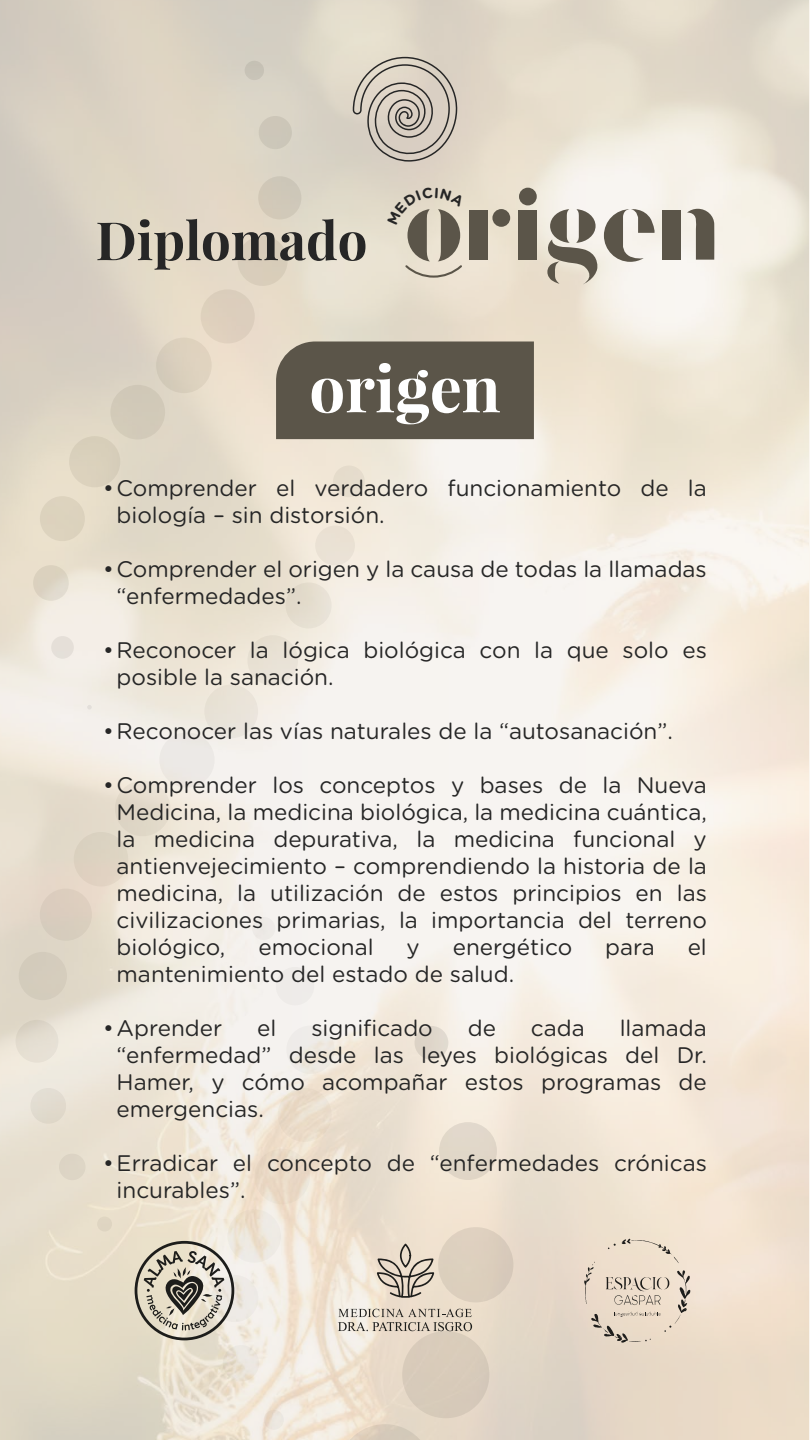
<style>
.page{position:relative;width:810px;height:1440px;background:#fff}
.page>*{position:absolute;margin:0;border:0;box-sizing:border-box;transform-origin:0 0}
.t1{font:700 63.75px "Playfair Display";color:#fff}
.t2{font:700 52.88px "Playfair Display";color:#262626}
.t3{font:22.5px/27px "Gotham Rounded";color:#262626}
</style>
<div class="page">
<img style="left:0;top:0;width:809px;height:1440px">
<svg style="left:584px;top:1239px;width:106px;height:104px;background:#dfd1c0"></svg>
<svg style="left:135px;top:1241px;width:99px;height:99px;background:#b8b2a4"></svg>
<svg style="left:377px;top:1244px;width:57px;height:55px;background:#c3b7a9"></svg>
<svg style="left:338px;top:1309px;width:134px;height:22px;background:#c4baac"></svg>
<div style="left:469px;top:210px;width:19px;height:50px;background:#5b5549"></div>
<div style="left:519px;top:210px;width:18px;height:50px;background:#5b5549"></div>
<div style="left:492px;top:209px;width:18px;height:18px;background:#5b5549;border-radius:50%"></div>
<div style="left:519px;top:188px;width:18px;height:17px;background:#5b5549;border-radius:50%"></div>
<svg style="left:547px;top:208px;width:108px;height:76px"></svg>
<div style="left:663px;top:210px;width:18px;height:50px;background:#5b5549"></div>
<svg style="left:687px;top:209px;width:27px;height:51px"></svg>
<svg style="left:353px;top:57px;width:105px;height:105px;background:#c3baaf"></svg>
<div style="left:276px;top:341px;width:258px;height:98px;background:#5b5549"></div>
<div style="left:415px;top:1026px;width:33px;height:34px;background:#ded5ca;border-radius:50%"></div>
<div style="left:439px;top:1122px;width:58px;height:58px;background:#e1d7c8;border-radius:50%"></div>
<div style="left:438px;top:1227px;width:75px;height:75px;background:#dccfbd;border-radius:50%"></div>
<div style="left:402px;top:1331px;width:87px;height:87px;background:#d8cbba;border-radius:50%"></div>
<svg style="left:338px;top:1424px;width:94px;height:16px;background:#e1d4c3"></svg>
<svg style="left:387px;top:187px;width:78px;height:91px;background:#c6beae"></svg>
<h2 class="t2" style="left:96px;top:207px;width:273px">Diplomado</h2>
<h1 class="t1" style="left:309px;top:348px;width:193px">origen</h1>
<p class="t3" style="left:117px;top:473px;width:592px;text-indent:-14px">•Comprender el verdadero funcionamiento de la biología – sin distorsión.</p>
<p class="t3" style="left:117px;top:554px;width:592px;text-indent:-14px">•Comprender el origen y la causa de todas la llamadas “enfermedades”.</p>
<p class="t3" style="left:117px;top:635px;width:592px;text-indent:-14px">•Reconocer la lógica biológica con la que solo es posible la sanación.</p>
<p class="t3" style="left:103px;top:716px;width:571px">•Reconocer las vías naturales de la “autosanación”.</p>
<p class="t3" style="left:117px;top:770px;width:592px;text-align:justify;text-indent:-14px">•Comprender los conceptos y bases de la Nueva Medicina, la medicina biológica, la medicina cuántica, la medicina depurativa, la medicina funcional y antienvejecimiento – comprendiendo la historia de la medicina, la utilización de estos principios en las civilizaciones primarias, la importancia del terreno biológico,</p>
<p class="t3" style="left:258px;top:932px;width:117px">emocional</p>
<p class="t3" style="left:407px;top:932px;width:15px">y</p>
<p class="t3" style="left:453px;top:932px;width:121px">energético</p>
<p class="t3" style="left:605px;top:932px;width:51px">para</p>
<p class="t3" style="left:688px;top:932px;width:21px">el</p>
<p class="t3" style="left:117px;top:959px;width:399px">mantenimiento del estado de salud.</p>
<p class="t3" style="left:103px;top:1013px;width:121px">•Aprender</p>
<p class="t3" style="left:257px;top:1013px;width:21px">el</p>
<p class="t3" style="left:311px;top:1013px;width:123px">significado</p>
<p class="t3" style="left:468px;top:1013px;width:30px">de</p>
<p class="t3" style="left:531px;top:1013px;width:55px">cada</p>
<p class="t3" style="left:117px;top:1013px;width:592px;text-align:justify;text-indent:503px">llamada “enfermedad” desde las leyes biológicas del Dr.<br>Hamer, y cómo acompañar estos programas de emergencias.</p>
<p class="t3" style="left:117px;top:1148px;width:592px;text-indent:-14px">•Erradicar el concepto de “enfermedades crónicas incurables”.</p>
</div>
